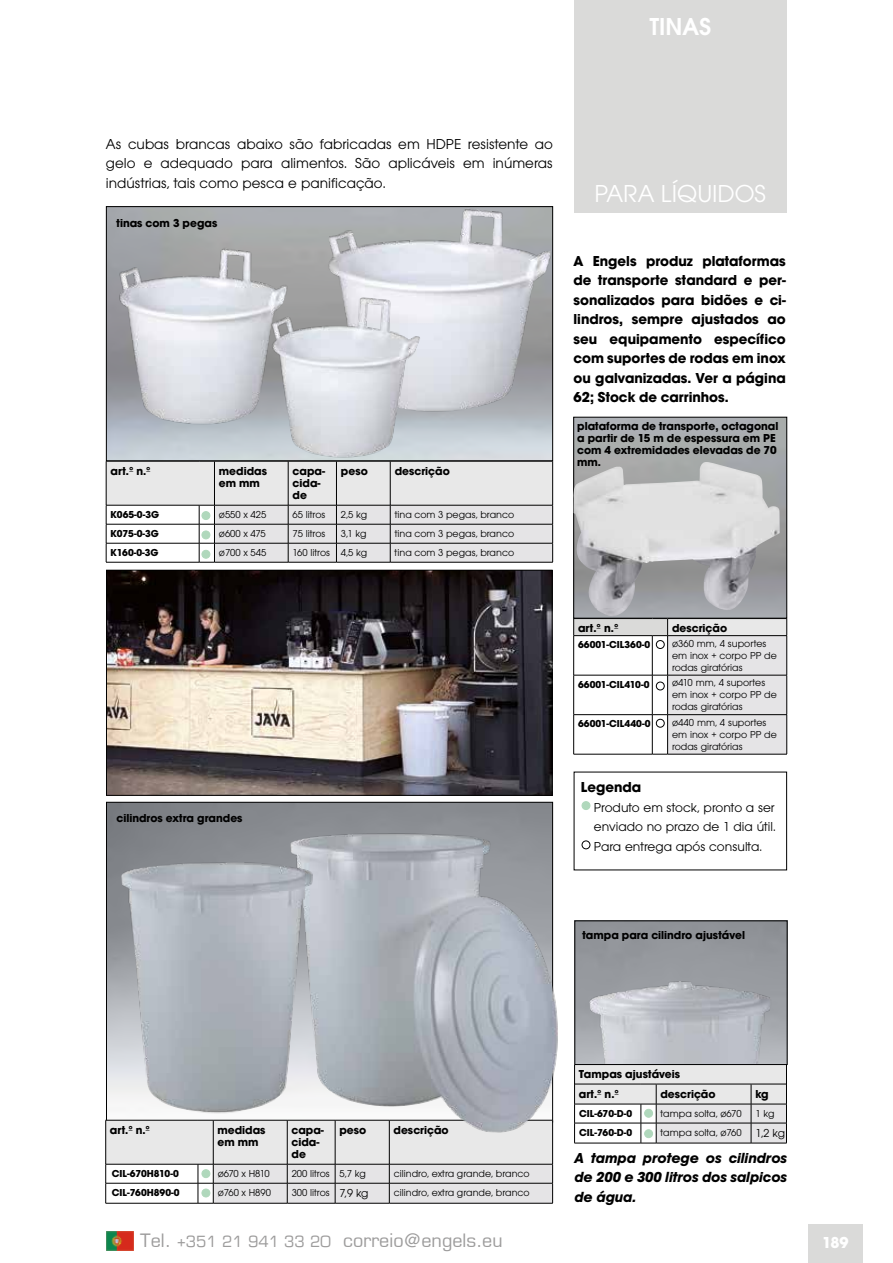
<style>
.page{position:relative;width:893px;height:1263px;background:#fff}
.page>*{position:absolute;margin:0;border:0;box-sizing:border-box;transform-origin:0 0}
.t1{font:25.5px "Avant Garde Gothic Itc T";color:#fff}
.t2{font:600 25.5px "Avant Garde Gothic Itc T";color:#fff}
.t3{font:18px "Eurostile";color:#9d9c9c}
.t4{font:700 16.5px "Avant Garde Gothic Itc T";color:#fff}
.t5{font:700 15px/19.5px "Avant Garde Gothic Itc T";color:#000;text-align:justify}
.t6{font:15px/19.5px "Avant Garde Gothic Itc T";color:#000;text-align:justify}
.t7{font:italic 700 15px/19.5px "Avant Garde Gothic Itc T";color:#000;text-align:justify}
.t8{font:13.5px/19.5px "Avant Garde Gothic Itc T";color:#000;text-align:justify}
.t9{font:700 12px/12px "Avant Garde Gothic Itc T";color:#000}
.t10{font:10.5px/12px "Avant Garde Gothic Itc T";color:#000}
.t11{font:700 10.5px "Avant Garde Gothic Itc T";color:#000}
.t12{font:10.5px "Avant Garde Gothic Itc T";letter-spacing:-.02em;color:#000}
.s1{font-size:12px}
.s2{font-size:15px}
</style>
<div class="page">
<div style="left:808px;top:1224px;width:55px;height:39px;background:#dadad9"></div>
<img style="left:106px;top:1232px;width:28px;height:18px">
<img style="left:313px;top:206px;width:241px;height:214px">
<div style="left:574px;top:0;width:213px;height:213px;background:#dadad9"></div>
<img style="left:116px;top:238px;width:192px;height:190px">
<svg style="left:106px;top:461px;width:447px;height:102px;background:#dcdcdc"></svg>
<hr style="left:214px;top:562px;width:74px;height:1px;background:#000">
<hr style="left:288px;top:562px;width:48px;height:1px;background:#000">
<hr style="left:336px;top:562px;width:54px;height:1px;background:#000">
<hr style="left:390px;top:562px;width:163px;height:1px;background:#000">
<img style="left:254px;top:272px;width:177px;height:189px">
<svg style="left:105px;top:1122px;width:448px;height:82px;background:#ddddde"></svg>
<hr style="left:213px;top:1164px;width:74px;height:1px;background:#000">
<hr style="left:287px;top:1164px;width:48px;height:1px;background:#000">
<hr style="left:335px;top:1164px;width:54px;height:1px;background:#000">
<hr style="left:389px;top:1164px;width:164px;height:1px;background:#000">
<img style="left:277px;top:813px;width:281px;height:333px">
<img style="left:105px;top:840px;width:240px;height:282px">
<svg style="left:574px;top:1064px;width:213px;height:80px"></svg>
<hr style="left:656px;top:1104px;width:95px;height:1px;background:#000">
<hr style="left:751px;top:1104px;width:36px;height:1px;background:#000">
<div style="left:575px;top:921px;width:212px;height:144px;border:1px solid #000"></div>
<div style="left:573px;top:417px;width:214px;height:201px;border:1px solid #000"></div>
<div style="left:202px;top:1170px;width:8px;height:7px;background:#b0d8bc;border-radius:50%"></div>
<div style="left:202px;top:1169px;width:8px;height:9px;border:1px solid #b0d8bc;border-radius:50%"></div>
<div style="left:645px;top:1109px;width:8px;height:8px;background:#b0d8bc;border-radius:50%"></div>
<div style="left:644px;top:1109px;width:9px;height:8px;border:1px solid #b0d8bc;border-radius:50%"></div>
<div style="left:202px;top:531px;width:8px;height:8px;background:#b0d8bc;border-radius:50%"></div>
<div style="left:202px;top:531px;width:8px;height:8px;border:1px solid #b0d8bc;border-radius:50%"></div>
<div style="left:202px;top:512px;width:8px;height:7px;background:#b0d8bc;border-radius:50%"></div>
<div style="left:202px;top:511px;width:8px;height:9px;border:1px solid #b0d8bc;border-radius:50%"></div>
<div style="left:202px;top:1189px;width:8px;height:8px;background:#b0d8bc;border-radius:50%"></div>
<div style="left:202px;top:1189px;width:8px;height:8px;border:1px solid #b0d8bc;border-radius:50%"></div>
<div style="left:645px;top:1130px;width:8px;height:8px;background:#b0d8bc;border-radius:50%"></div>
<div style="left:644px;top:1129px;width:9px;height:9px;border:1px solid #b0d8bc;border-radius:50%"></div>
<div style="left:202px;top:550px;width:8px;height:8px;background:#b0d8bc;border-radius:50%"></div>
<div style="left:202px;top:550px;width:8px;height:8px;border:1px solid #b0d8bc;border-radius:50%"></div>
<div style="left:582px;top:841px;width:8px;height:8px;border:1px solid #000;border-radius:50%"></div>
<div style="left:582px;top:802px;width:8px;height:7px;background:#b0d8bc;border-radius:50%"></div>
<div style="left:582px;top:801px;width:8px;height:9px;border:1px solid #b0d8bc;border-radius:50%"></div>
<img style="left:108px;top:572px;width:442px;height:221px">
<div style="left:106px;top:570px;width:446px;height:225px;border:1px solid #000"></div>
<img style="left:574px;top:964px;width:208px;height:100px">
<img style="left:573px;top:462px;width:207px;height:156px">
<svg style="left:573px;top:618px;width:214px;height:137px"></svg>
<div style="left:656px;top:640px;width:8px;height:8px;background:#fff;border-radius:50%"></div>
<div style="left:656px;top:640px;width:8px;height:9px;border:1px solid #000;border-radius:50%"></div>
<div style="left:656px;top:682px;width:8px;height:8px;background:#fff;border-radius:50%"></div>
<div style="left:656px;top:682px;width:8px;height:8px;border:1px solid #000;border-radius:50%"></div>
<div style="left:656px;top:719px;width:8px;height:8px;background:#fff;border-radius:50%"></div>
<div style="left:656px;top:719px;width:8px;height:8px;border:1px solid #000;border-radius:50%"></div>
<h1 class="t2" style="left:649px;top:11px;width:64px">TINAS</h1>
<h3 class="t6" style="left:106px;top:134px;width:448px">As cubas brancas abaixo são fabricadas em HDPE resistente ao gelo e adequado para alimentos. São aplicáveis em inúmeras indústrias, tais como pesca e panificação.</h3>
<p class="t9" style="left:117px;top:216px;width:102px">tinas com 3 pegas</p>
<p class="t9" style="left:111px;top:465px;width:42px">art.º n.º</p>
<p class="t9" style="left:219px;top:465px;width:50px">medidas em mm</p>
<p class="t9" style="left:293px;top:465px;width:34px">capa&shy;cida&shy;de</p>
<p class="t9" style="left:341px;top:465px;width:28px">peso</p>
<p class="t9" style="left:395px;top:465px;width:57px">descrição</p>
<p class="t11" style="left:111px;top:508px;width:50px">K065-0-3G</p>
<p class="t10" style="left:219px;top:508px;width:49px">ø550 x 425</p>
<p class="t10" style="left:293px;top:508px;width:34px">65 litros</p>
<p class="t10" style="left:341px;top:508px;width:28px">2,5 kg</p>
<p class="t10" style="left:395px;top:508px;width:121px">tina com 3 pegas, branco</p>
<p class="t11" style="left:111px;top:527px;width:50px">K075-0-3G</p>
<p class="t10" style="left:219px;top:527px;width:48px">ø600 x 475</p>
<p class="t10" style="left:293px;top:527px;width:34px">75 litros</p>
<p class="t10" style="left:341px;top:527px;width:27px">3,1 kg</p>
<p class="t10" style="left:395px;top:527px;width:121px">tina com 3 pegas, branco</p>
<p class="t11" style="left:111px;top:546px;width:50px">K160-0-3G</p>
<p class="t10" style="left:219px;top:547px;width:49px">ø700 x 545</p>
<p class="t10" style="left:293px;top:547px;width:76px">160 litros 4,5 kg</p>
<p class="t10" style="left:395px;top:547px;width:121px">tina com 3 pegas, branco</p>
<h1 class="t1" style="left:594px;top:179px;width:173px">PARA LÍQUIDOS</h1>
<h3 class="t5" style="left:573px;top:250px;width:214px">A Engels produz plataformas de transporte standard e per&shy;sonalizados para bidões e ci&shy;lindros, sempre ajustados ao seu equipamento específico com suportes de rodas em inox ou galvanizadas. Ver a página 62; Stock de carrinhos.</h3>
<p class="t9" style="left:577px;top:419px;width:203px">plataforma de transporte, octagonal a partir de 15 m de espessura em PE com 4 extremidades elevadas de 70 mm.</p>
<p class="t9" style="left:117px;top:811px;width:128px">cilindros extra grandes</p>
<p class="t9" style="left:578px;top:622px;width:42px">art.º n.º</p>
<p class="t9" style="left:672px;top:622px;width:57px">descrição</p>
<p class="t11" style="left:578px;top:638px;width:74px">66001-CIL360-0</p>
<p class="t10" style="left:672px;top:637px;width:106px">ø360 mm, 4 suportes em inox + corpo PP de rodas giratórias</p>
<p class="t11" style="left:578px;top:678px;width:73px">66001-CIL410-0</p>
<p class="t10" style="left:672px;top:677px;width:106px">ø410 mm, 4 suportes em inox + corpo PP de rodas giratórias</p>
<p class="t11" style="left:578px;top:717px;width:74px">66001-CIL440-0</p>
<p class="t10" style="left:672px;top:716px;width:106px">ø440 mm, 4 suportes em inox + corpo PP de rodas giratórias</p>
<h3 class="t5" style="left:581px;top:777px;width:62px">Legenda</h3>
<p class="t8" style="left:594px;top:797px;width:183px">Produto em stock, pronto a ser enviado no prazo de 1 dia útil.<br>Para entrega após consulta.</p>
<p class="t9" style="left:582px;top:929px;width:164px">tampa para cilindro ajustável</p>
<p class="t9" style="left:110px;top:1124px;width:42px">art.º n.º</p>
<p class="t9" style="left:218px;top:1124px;width:50px">medidas em mm</p>
<p class="t9" style="left:291px;top:1124px;width:34px">capa&shy;cida&shy;de</p>
<p class="t9" style="left:339px;top:1124px;width:28px">peso</p>
<p class="t9" style="left:394px;top:1124px;width:57px">descrição</p>
<p class="t11" style="left:112px;top:1167px;width:69px">CIL-670H810-0</p>
<p class="t12" style="left:218px;top:1167px;width:54px">ø670 x H810</p>
<p class="t10" style="left:292px;top:1167px;width:76px">200 litros 5,7 kg</p>
<p class="t10" style="left:394px;top:1167px;width:137px">cilindro, extra grande, branco</p>
<p class="t11" style="left:112px;top:1186px;width:69px">CIL-760H890-0</p>
<p class="t10" style="left:218px;top:1186px;width:55px">ø760 x H890</p>
<p class="t10" style="left:292px;top:1186px;width:78px">300 litros <span class="s1">7,9 kg</span></p>
<p class="t10" style="left:394px;top:1186px;width:137px">cilindro, extra grande, branco</p>
<p class="t9" style="left:579px;top:1064px;width:103px;line-height:20px">Tampas ajustáveis art.º n.º</p>
<p class="t9" style="left:660px;top:1088px;width:57px">descrição</p>
<p class="t9" style="left:755px;top:1088px;width:15px">kg</p>
<p class="t11" style="left:579px;top:1107px;width:55px">CIL-670-D-0</p>
<p class="t10" style="left:661px;top:1107px;width:82px">tampa solta, ø670</p>
<p class="t10" style="left:755px;top:1107px;width:20px">1 kg</p>
<p class="t11" style="left:579px;top:1126px;width:55px">CIL-760-D-0</p>
<p class="t10" style="left:661px;top:1126px;width:126px">tampa solta, ø760 <span class="s1">1,2 kg</span></p>
<h3 class="t7" style="left:574px;top:1147px;width:214px">A tampa protege os cilindros de 200 e 300 litros dos salpicos de água.</h3>
<h2 class="t3" style="left:140px;top:1230px;width:364px">Tel. <span class="s2">+351 21 941 33 20</span> correio@engels.eu</h2>
<h3 class="t4" style="left:822px;top:1232px;width:28px">189</h3>
</div>
